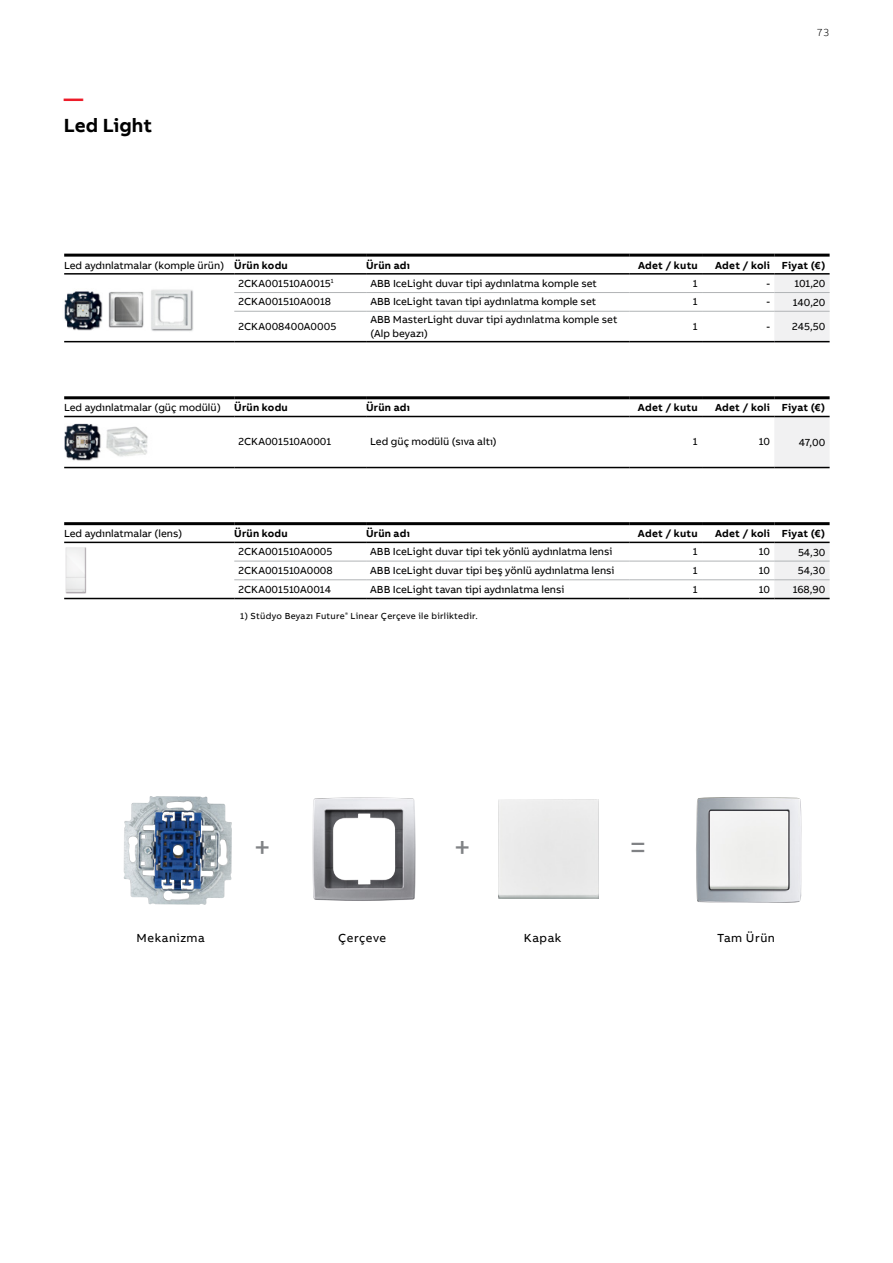
<style>
.page{position:relative;width:893px;height:1263px;background:#fff}
.page>*{position:absolute;margin:0;border:0;box-sizing:border-box;transform-origin:0 0}
.t1{font:28.5px "AB Bvoice";color:#808285}
.t2{font:700 19.5px "AB Bvoice";letter-spacing:.005em;color:#000}
.t3{font:700 19.5px "AB Bvoice";color:#ed1c29}
.t4{font:12px "AB Bvoice";letter-spacing:.045em;color:#000}
.t5{font:10.5px/13.5px "AB Bvoice";color:#000}
.t6{font:700 10.5px "AB Bvoice";letter-spacing:.02em;color:#000}
.t7{font:300 10.5px "AB Bvoice";color:#000}
.t8{font:9px "AB Bvoice";letter-spacing:.03em;color:#000}
.s1{font-weight:700}
</style>
<div class="page">
<img style="left:312px;top:797px;width:104px;height:104px">
<div style="left:498px;top:799px;width:101px;height:100px;background:#e9e9e9"></div>
<img style="left:123px;top:796px;width:109px;height:109px">
<img style="left:696px;top:797px;width:106px;height:106px">
<svg style="left:774px;top:275px;width:56px;height:323px"></svg>
<hr style="left:64px;top:598px;width:170px;height:1px;background:#000">
<hr style="left:234px;top:598px;width:132px;height:1px;background:#000">
<hr style="left:366px;top:598px;width:264px;height:1px;background:#000">
<hr style="left:630px;top:598px;width:72px;height:1px;background:#000">
<hr style="left:702px;top:598px;width:72px;height:1px;background:#000">
<hr style="left:774px;top:598px;width:56px;height:1px;background:#000">
<hr style="left:234px;top:292px;width:132px;height:1px;background:#b1b4b6">
<hr style="left:366px;top:292px;width:264px;height:1px;background:#b1b4b6">
<hr style="left:630px;top:292px;width:72px;height:1px;background:#b1b4b6">
<hr style="left:702px;top:292px;width:72px;height:1px;background:#b1b4b6">
<hr style="left:774px;top:292px;width:56px;height:1px;background:#b1b4b6">
<hr style="left:234px;top:311px;width:132px;height:1px;background:#b1b4b6">
<hr style="left:366px;top:311px;width:264px;height:1px;background:#b1b4b6">
<hr style="left:630px;top:311px;width:72px;height:1px;background:#b1b4b6">
<hr style="left:702px;top:311px;width:72px;height:1px;background:#b1b4b6">
<hr style="left:774px;top:311px;width:56px;height:1px;background:#b1b4b6">
<hr style="left:234px;top:561px;width:132px;height:1px;background:#b1b4b6">
<hr style="left:366px;top:561px;width:264px;height:1px;background:#b1b4b6">
<hr style="left:630px;top:561px;width:72px;height:1px;background:#b1b4b6">
<hr style="left:702px;top:561px;width:72px;height:1px;background:#b1b4b6">
<hr style="left:774px;top:561px;width:56px;height:1px;background:#b1b4b6">
<hr style="left:234px;top:579px;width:132px;height:1px;background:#b1b4b6">
<hr style="left:366px;top:579px;width:264px;height:1px;background:#b1b4b6">
<hr style="left:630px;top:579px;width:72px;height:1px;background:#b1b4b6">
<hr style="left:702px;top:579px;width:72px;height:1px;background:#b1b4b6">
<hr style="left:774px;top:579px;width:56px;height:1px;background:#b1b4b6">
<hr style="left:64px;top:273px;width:170px;height:2px;background:#000">
<hr style="left:234px;top:273px;width:132px;height:2px;background:#000">
<hr style="left:366px;top:273px;width:264px;height:2px;background:#000">
<hr style="left:774px;top:273px;width:56px;height:2px;background:#000">
<hr style="left:64px;top:254px;width:170px;height:3px;background:#000">
<hr style="left:234px;top:254px;width:132px;height:3px;background:#000">
<hr style="left:366px;top:254px;width:264px;height:3px;background:#000">
<hr style="left:630px;top:254px;width:72px;height:3px;background:#000">
<hr style="left:702px;top:254px;width:72px;height:3px;background:#000">
<hr style="left:774px;top:254px;width:56px;height:3px;background:#000">
<hr style="left:630px;top:396px;width:72px;height:3px;background:#000">
<hr style="left:702px;top:396px;width:72px;height:3px;background:#000">
<hr style="left:630px;top:522px;width:72px;height:3px;background:#000">
<hr style="left:702px;top:522px;width:72px;height:3px;background:#000">
<hr style="left:630px;top:273px;width:72px;height:2px;background:#000">
<hr style="left:702px;top:273px;width:72px;height:2px;background:#000">
<hr style="left:64px;top:341px;width:170px;height:1px;background:#000">
<hr style="left:234px;top:341px;width:132px;height:1px;background:#000">
<hr style="left:366px;top:341px;width:264px;height:1px;background:#000">
<hr style="left:630px;top:341px;width:72px;height:1px;background:#000">
<hr style="left:702px;top:341px;width:72px;height:1px;background:#000">
<hr style="left:774px;top:341px;width:56px;height:1px;background:#000">
<hr style="left:64px;top:416px;width:170px;height:1px;background:#000">
<hr style="left:234px;top:416px;width:132px;height:1px;background:#000">
<hr style="left:366px;top:416px;width:264px;height:1px;background:#000">
<hr style="left:630px;top:416px;width:72px;height:1px;background:#000">
<hr style="left:702px;top:416px;width:72px;height:1px;background:#000">
<hr style="left:774px;top:416px;width:56px;height:1px;background:#000">
<hr style="left:630px;top:542px;width:72px;height:1px;background:#000">
<hr style="left:702px;top:542px;width:72px;height:1px;background:#000">
<hr style="left:64px;top:467px;width:170px;height:1px;background:#000">
<hr style="left:234px;top:467px;width:132px;height:1px;background:#000">
<hr style="left:366px;top:467px;width:264px;height:1px;background:#000">
<hr style="left:630px;top:467px;width:72px;height:1px;background:#000">
<hr style="left:702px;top:467px;width:72px;height:1px;background:#000">
<hr style="left:774px;top:467px;width:56px;height:1px;background:#000">
<hr style="left:64px;top:542px;width:170px;height:1px;background:#000">
<hr style="left:234px;top:542px;width:132px;height:1px;background:#000">
<hr style="left:366px;top:542px;width:264px;height:1px;background:#000">
<hr style="left:774px;top:542px;width:56px;height:1px;background:#000">
<hr style="left:64px;top:396px;width:170px;height:3px;background:#000">
<hr style="left:234px;top:396px;width:132px;height:3px;background:#000">
<hr style="left:366px;top:396px;width:264px;height:3px;background:#000">
<hr style="left:774px;top:396px;width:56px;height:3px;background:#000">
<hr style="left:64px;top:522px;width:170px;height:3px;background:#000">
<hr style="left:234px;top:522px;width:132px;height:3px;background:#000">
<hr style="left:366px;top:522px;width:264px;height:3px;background:#000">
<hr style="left:774px;top:522px;width:56px;height:3px;background:#000">
<img style="left:64px;top:291px;width:80px;height:39px">
<img style="left:151px;top:289px;width:42px;height:42px">
<img style="left:64px;top:423px;width:84px;height:38px">
<img style="left:65px;top:547px;width:22px;height:47px">
<h2 class="t3" style="left:64px;top:86px;width:21px">—</h2>
<h2 class="t2" style="left:64px;top:113px;width:90px">Led Light</h2>
<p class="t7" style="left:817px;top:26px;width:13px">73</p>
<p class="t5" style="left:64px;top:258px;width:225px">Led aydınlatmalar (komple ürün) <span class="s1">Ürün kodu</span></p>
<p class="t6" style="left:366px;top:258px;width:45px">Ürün adı</p>
<p class="t6" style="left:638px;top:258px;width:61px">Adet / kutu</p>
<p class="t6" style="left:715px;top:258px;width:112px">Adet / koli Fiyat (€)</p>
<p class="t5" style="left:239px;top:276px;width:97px">2CKA001510A0015<sup>1</sup></p>
<p class="t5" style="left:370px;top:276px;width:228px">ABB IceLight duvar tipi aydınlatma komple set</p>
<p class="t5" style="left:693px;top:276px;width:6px">1</p>
<p class="t5" style="left:766px;top:277px;width:60px">- 101,20</p>
<p class="t5" style="left:239px;top:295px;width:94px">2CKA001510A0018</p>
<p class="t5" style="left:370px;top:295px;width:227px">ABB IceLight tavan tipi aydınlatma komple set</p>
<p class="t5" style="left:693px;top:295px;width:6px">1</p>
<p class="t5" style="left:766px;top:295px;width:60px">- 140,20</p>
<p class="t5" style="left:239px;top:320px;width:99px">2CKA008400A0005</p>
<p class="t5" style="left:370px;top:313px;width:249px">ABB MasterLight duvar tipi aydınlatma komple set (Alp beyazı)</p>
<p class="t5" style="left:693px;top:320px;width:6px">1</p>
<p class="t5" style="left:766px;top:320px;width:60px">- 245,50</p>
<p class="t5" style="left:64px;top:401px;width:158px">Led aydınlatmalar (güç modülü)</p>
<p class="t6" style="left:234px;top:401px;width:55px">Ürün kodu</p>
<p class="t6" style="left:366px;top:401px;width:45px">Ürün adı</p>
<p class="t6" style="left:638px;top:401px;width:61px">Adet / kutu</p>
<p class="t6" style="left:715px;top:401px;width:112px">Adet / koli Fiyat (€)</p>
<p class="t5" style="left:238px;top:435px;width:94px">2CKA001510A0001</p>
<p class="t5" style="left:370px;top:435px;width:128px">Led güç modülü (sıva altı)</p>
<p class="t5" style="left:693px;top:435px;width:6px">1</p>
<p class="t5" style="left:759px;top:435px;width:13px">10</p>
<p class="t5" style="left:799px;top:435px;width:28px">47,00</p>
<p class="t5" style="left:64px;top:527px;width:120px">Led aydınlatmalar (lens)</p>
<p class="t6" style="left:234px;top:527px;width:55px">Ürün kodu</p>
<p class="t6" style="left:366px;top:527px;width:45px">Ürün adı</p>
<p class="t6" style="left:638px;top:527px;width:61px">Adet / kutu</p>
<p class="t6" style="left:715px;top:527px;width:112px">Adet / koli Fiyat (€)</p>
<p class="t5" style="left:238px;top:545px;width:96px">2CKA001510A0005</p>
<p class="t5" style="left:370px;top:545px;width:244px">ABB IceLight duvar tipi tek yönlü aydınlatma lensi</p>
<p class="t5" style="left:693px;top:545px;width:6px">1</p>
<p class="t5" style="left:759px;top:545px;width:13px">10</p>
<p class="t5" style="left:798px;top:545px;width:29px">54,30</p>
<p class="t5" style="left:238px;top:563px;width:96px">2CKA001510A0008</p>
<p class="t5" style="left:370px;top:563px;width:246px">ABB IceLight duvar tipi beş yönlü aydınlatma lensi</p>
<p class="t5" style="left:693px;top:563px;width:6px">1</p>
<p class="t5" style="left:759px;top:563px;width:13px">10</p>
<p class="t5" style="left:798px;top:564px;width:29px">54,30</p>
<p class="t5" style="left:238px;top:582px;width:94px">2CKA001510A0014</p>
<p class="t5" style="left:370px;top:582px;width:196px">ABB IceLight tavan tipi aydınlatma lensi</p>
<p class="t5" style="left:693px;top:582px;width:6px">1</p>
<p class="t5" style="left:759px;top:582px;width:13px">10</p>
<p class="t5" style="left:793px;top:582px;width:34px">168,90</p>
<p class="t8" style="left:240px;top:610px;width:239px">1) Stüdyo Beyazı Future<sup>®</sup> Linear Çerçeve ile birliktedir.</p>
<h1 class="t1" style="left:254px;top:830px;width:19px">+</h1>
<h1 class="t1" style="left:454px;top:830px;width:19px">+</h1>
<h1 class="t1" style="left:629px;top:830px;width:19px">=</h1>
<p class="t4" style="left:136px;top:930px;width:70px">Mekanizma</p>
<p class="t4" style="left:338px;top:930px;width:49px">Çerçeve</p>
<p class="t4" style="left:524px;top:930px;width:39px">Kapak</p>
<p class="t4" style="left:717px;top:930px;width:59px">Tam Ürün</p>
</div>
